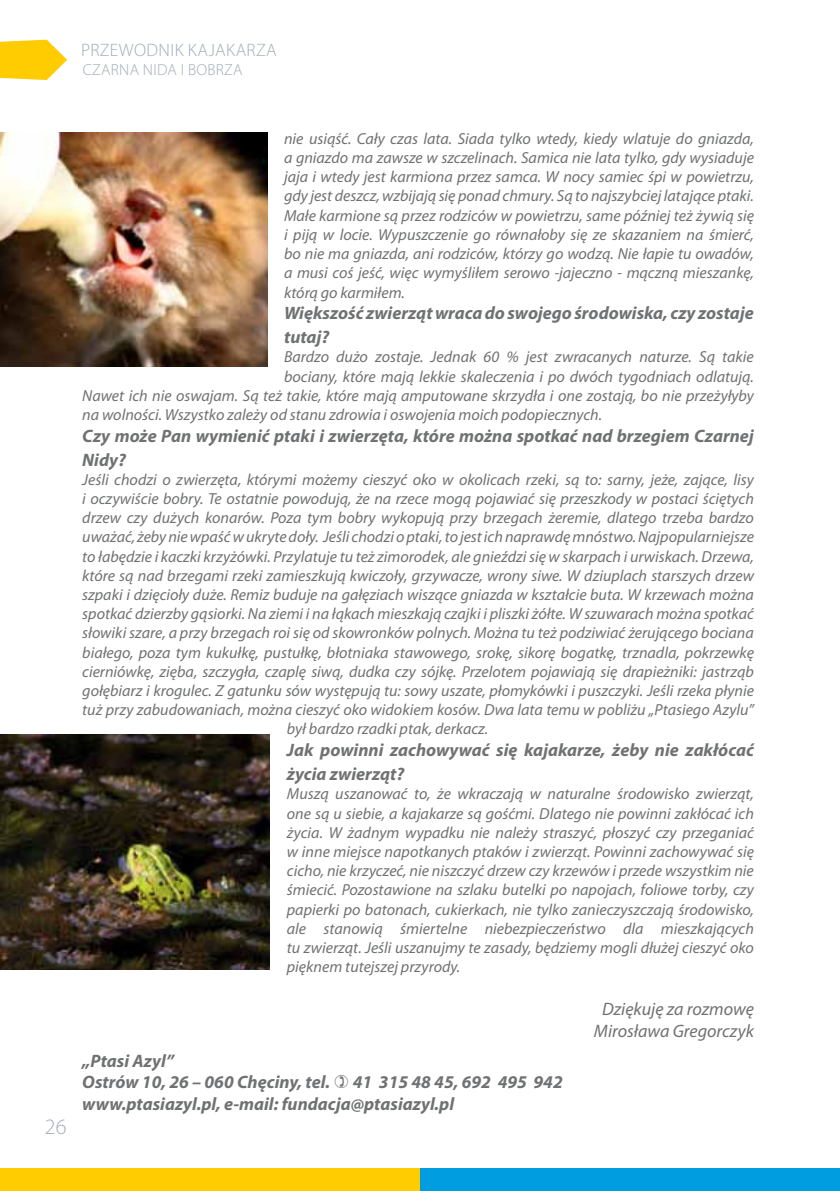
<style>
.page{position:relative;width:840px;height:1191px;background:#fff}
.page>*{position:absolute;margin:0;border:0;box-sizing:border-box;transform-origin:0 0}
.t1{font:300 22px "Myriad Pro";color:#a4acb6}
.t2{font:italic 700 18px/24px "Myriad Pro";color:#707172}
.t3{font:italic 18px/21.6px "Myriad Pro";color:#707172;text-align:center}
.t4{font:300 18px "Myriad Pro";letter-spacing:.02em;color:#a4acb6}
.t5{font:italic 16px/19.2px "Myriad Pro";color:#707172;text-align:justify}
.t6{font:300 16px "Myriad Pro";letter-spacing:.02em;color:#a4acb6}
</style>
<div class="page">
<div style="left:0;top:1168px;width:420px;height:23px;background:#fecc00"></div>
<div style="left:420px;top:1168px;width:419px;height:23px;background:#009ee0"></div>
<svg style="left:0;top:40px;width:67px;height:40px"></svg>
<img style="left:0;top:735px;width:270px;height:234px">
<img style="left:0;top:132px;width:267px;height:235px">
<svg style="left:839px;top:1168px;width:1px;height:23px"></svg>
<p class="t4" style="left:81px;top:40px;width:197px">PRZEWODNIK KAJAKARZA</p>
<p class="t6" style="left:83px;top:61px;width:161px">CZARNA N IDA I BOBRZA</p>
<h1 class="t1" style="left:45px;top:1114px;width:23px">26</h1>
<p class="t5" style="left:284px;top:129px;width:471px">nie usiąść. Cały czas lata. Siada tylko wtedy, kiedy wlatuje do gniazda, a gniazdo ma zawsze w szczelinach. Samica nie lata tylko, gdy wysiaduje jaja i wtedy jest karmiona przez samca. W nocy samiec śpi w powietrzu, gdy jest deszcz, wzbijają się ponad chmury. Są to najszybciej latające ptaki.<br>Małe karmione są przez rodziców w powietrzu, same później też żywią się i piją w locie. Wypuszczenie go równałoby się ze skazaniem na śmierć, bo nie ma gniazda, ani rodziców, którzy go wodzą. Nie łapie tu owadów, a musi coś jeść, więc wymyśliłem serowo -jajeczno - mączną mieszankę, którą go karmiłem.</p>
<p class="t2" style="left:284px;top:300px;width:471px">Większość zwierząt wraca do swojego środowiska, czy zostaje tutaj?</p>
<p class="t5" style="left:284px;top:347px;width:471px">Bardzo dużo zostaje. Jednak 60 % jest zwracanych naturze. Są takie</p>
<p class="t5" style="left:284px;top:366px;width:471px">bociany, które mają lekkie skaleczenia i po dwóch tygodniach odlatują.</p>
<p class="t5" style="left:82px;top:385px;width:672px">Nawet ich nie oswajam. Są też takie, które mają amputowane skrzydła i one zostają, bo nie przeżyłyby</p>
<p class="t5" style="left:82px;top:405px;width:521px">na wolności. Wszystko zależy od stanu zdrowia i oswojenia moich podopiecznych.</p>
<p class="t2" style="left:82px;top:423px;width:672px">Czy może Pan wymienić ptaki i zwierzęta, które można spotkać nad brzegiem Czarnej<br>Nidy?</p>
<p class="t5" style="left:82px;top:469px;width:672px">Jeśli chodzi o zwierzęta, którymi możemy cieszyć oko w okolicach rzeki, są to: sarny, jeże, zające, lisy</p>
<p class="t5" style="left:82px;top:489px;width:672px">i oczywiście bobry. Te ostatnie powodują, że na rzece mogą pojawiać się przeszkody w postaci ściętych</p>
<p class="t5" style="left:82px;top:508px;width:672px">drzew czy dużych konarów. Poza tym bobry wykopują przy brzegach żeremie, dlatego trzeba bardzo</p>
<p class="t5" style="left:82px;top:527px;width:672px">uważać, żeby nie wpaść w ukryte doły. Jeśli chodzi o ptaki, to jest ich naprawdę mnóstwo. Najpopularniejsze</p>
<p class="t5" style="left:82px;top:546px;width:672px">to łabędzie i kaczki krzyżówki. Przylatuje tu też zimorodek, ale gnieździ się w skarpach i urwiskach. Drzewa,</p>
<p class="t5" style="left:82px;top:565px;width:672px">które są nad brzegami rzeki zamieszkują kwiczoły, grzywacze, wrony siwe. W dziuplach starszych drzew</p>
<p class="t5" style="left:82px;top:585px;width:672px">szpaki i dzięcioły duże. Remiz buduje na gałęziach wiszące gniazda w kształcie buta. W krzewach można</p>
<p class="t5" style="left:82px;top:604px;width:672px">spotkać dzierzby gąsiorki. Na ziemi i na łąkach mieszkają czajki i pliszki żółte. W szuwarach można spotkać</p>
<p class="t5" style="left:82px;top:623px;width:672px">słowiki szare, a przy brzegach roi się od skowronków polnych. Można tu też podziwiać żerującego bociana</p>
<p class="t5" style="left:82px;top:642px;width:672px">białego, poza tym kukułkę, pustułkę, błotniaka stawowego, srokę, sikorę bogatkę, trznadla, pokrzewkę</p>
<p class="t5" style="left:82px;top:661px;width:672px">cierniówkę, zięba, szczygła, czaplę siwą, dudka czy sójkę. Przelotem pojawiają się drapieżniki: jastrząb</p>
<p class="t5" style="left:82px;top:681px;width:672px">gołębiarz i krogulec. Z gatunku sów występują tu: sowy uszate, płomykówki i puszczyki. Jeśli rzeka płynie</p>
<p class="t5" style="left:82px;top:700px;width:672px">tuż przy zabudowaniach, można cieszyć oko widokiem kosów. Dwa lata temu w pobliżu „Ptasiego Azylu”</p>
<p class="t5" style="left:287px;top:719px;width:203px">był bardzo rzadki ptak, derkacz.</p>
<p class="t2" style="left:287px;top:737px;width:468px">Jak powinni zachowywać się kajakarze, żeby nie zakłócać życia zwierząt?</p>
<p class="t5" style="left:287px;top:784px;width:468px">Muszą uszanować to, że wkraczają w naturalne środowisko zwierząt, one są u siebie, a kajakarze są gośćmi. Dlatego nie powinni zakłócać ich życia. W żadnym wypadku nie należy straszyć, płoszyć czy przeganiać w inne miejsce napotkanych ptaków i zwierząt. Powinni zachowywać się cicho, nie krzyczeć, nie niszczyć drzew czy krzewów i przede wszystkim nie śmiecić. Pozostawione na szlaku butelki po napojach, foliowe torby, czy papierki po batonach, cukierkach, nie tylko zanieczyszczają środowisko, ale stanowią śmiertelne niebezpieczeństwo dla mieszkających tu zwierząt. Jeśli uszanujmy te zasady, będziemy mogli dłużej cieszyć oko pięknem tutejszej przyrody.</p>
<p class="t3" style="left:593px;top:998px;width:161px">Dziękuję za rozmowę<br>Mirosława Gregorczyk</p>
<p class="t2" style="left:82px;top:1049px;width:249px;line-height:21.6px">„Ptasi Azyl”<br>Ostrów 10, 26 – 060 Chęciny, tel.</p>
<p class="t2" style="left:82px;top:1070px;width:481px;line-height:21.6px;text-indent:270px">41 315 48 45, 692 495 942 www.ptasiazyl.pl, e-mail: fundacja@ptasiazyl.pl</p>
</div>
